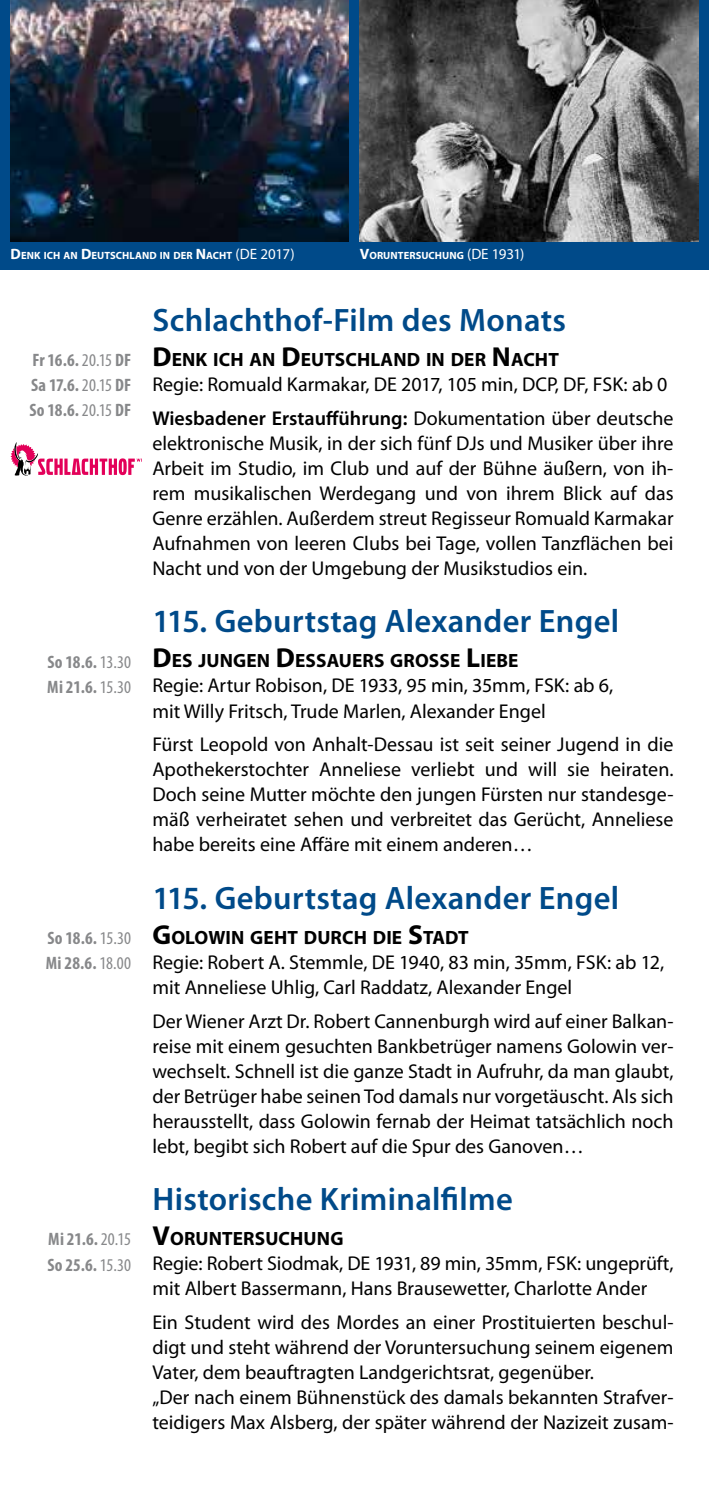
<style>
.page{position:relative;width:709px;height:1489px;background:#fff}
.page>*{position:absolute;margin:0;border:0;box-sizing:border-box;transform-origin:0 0}
.t1{font:600 32.5px "Myriad Pro";letter-spacing:.01em;color:#004a89}
.t2{font:20px/25px "Myriad Pro";color:#000}
.t3{font:700 19.25px "Myriad Pro";letter-spacing:.005em;color:#000}
.t4{font:700 condensed 18px/25px "Myriad Pro";letter-spacing:.01em;color:#87888a}
.t5{font:700 10.5px "Myriad Pro";letter-spacing:.005em;color:#fff}
.s1{font-size:15px}
.s2{font-weight:400;font-size:15px}
.s3{font-weight:400}
.s4{font-size:27.5px}
.s5{font-weight:600}
</style>
<div class="page">
<div style="left:0;top:0;width:709px;height:269px;background:#004a89"></div>
<img style="left:360px;top:0;width:338px;height:241px">
<svg style="left:11px;top:442px;width:131px;height:33px"></svg>
<img style="left:10px;top:0;width:339px;height:241px">
<p class="t5" style="left:11px;top:249px;width:285px"><span class="s1">D</span>ENK ICH AN <span class="s1">D</span>EUTSCHLAND IN DER <span class="s1">N</span>ACHT <span class="s2">(DE 2017)</span></p>
<p class="t5" style="left:360px;top:249px;width:166px"><span class="s1">V</span>ORUNTERSUCHUNG <span class="s2">(DE 1931)</span></p>
<p class="t4" style="left:29px;top:347px;width:103px;text-align:justify">Fr 16.6. <span class="s3">20.15</span> DF Sa 17.6. <span class="s3">20.15</span> DF So 18.6. <span class="s3">20.15</span> DF</p>
<p class="t4" style="left:47px;top:648px;width:85px">So 18.6. <span class="s3">13.30<br></span>Mi 21.6. <span class="s3">15.30</span></p>
<p class="t4" style="left:46px;top:924px;width:87px">So 18.6. <span class="s3">15.30<br></span>Mi 28.6. <span class="s3">18.00</span></p>
<p class="t4" style="left:47px;top:1226px;width:85px">Mi 21.6. <span class="s3">20.15<br></span>So 25.6. <span class="s3">15.30</span></p>
<h1 class="t1" style="left:152px;top:299px;width:415px">Schlachthof-Film des Monats</h1>
<p class="t3" style="left:152px;top:347px;width:408px"><span class="s4">D</span>ENK ICH AN <span class="s4">D</span>EUTSCHLAND IN DER <span class="s4">N</span>ACHT</p>
<p class="t2" style="left:152px;top:367px;width:522px;line-height:33.8px">Regie: Romuald Karmakar, DE 2017, 105 min, DCP, DF, FSK: ab 0<br><span class="s5">Wiesbadener Erstaufführung:</span> Dokumentation über deutsche</p>
<p class="t2" style="left:152px;top:430px;width:522px;text-align:justify">elektronische Musik, in der sich fünf DJs und Musiker über ihre Arbeit im Studio, im Club und auf der Bühne äußern, von ih&shy;rem musikalischen Werdegang und von ihrem Blick auf das Genre erzählen. Außerdem streut Regisseur Romuald Karmakar Aufnahmen von leeren Clubs bei Tage, vollen Tanzflächen bei Nacht und von der Umgebung der Musikstudios ein.</p>
<h1 class="t1" style="left:152px;top:601px;width:468px">115. Geburtstag Alexander Engel</h1>
<p class="t3" style="left:152px;top:648px;width:367px"><span class="s4">D</span>ES JUNGEN <span class="s4">D</span>ESSAUERS GROSSE <span class="s4">L</span>IEBE</p>
<p class="t2" style="left:152px;top:673px;width:462px">Regie: Artur Robison, DE 1933, 95 min, 35mm, FSK: ab 6, mit Willy Fritsch, Trude Marlen, Alexander Engel</p>
<p class="t2" style="left:152px;top:731px;width:522px;text-align:justify">Fürst Leopold von Anhalt-Dessau ist seit seiner Jugend in die Apothekerstochter Anneliese verliebt und will sie heiraten.<br>Doch seine Mutter möchte den jungen Fürsten nur standesge&shy;mäß verheiratet sehen und verbreitet das Gerücht, Anneliese habe bereits eine Affäre mit einem anderen…</p>
<h1 class="t1" style="left:152px;top:877px;width:468px">115. Geburtstag Alexander Engel</h1>
<p class="t3" style="left:152px;top:924px;width:318px"><span class="s4">G</span>OLOWIN GEHT DURCH DIE <span class="s4">S</span>TADT</p>
<p class="t2" style="left:152px;top:949px;width:513px">Regie: Robert A. Stemmle, DE 1940, 83 min, 35mm, FSK: ab 12, mit Anneliese Uhlig, Carl Raddatz, Alexander Engel</p>
<p class="t2" style="left:152px;top:1008px;width:522px;text-align:justify">Der Wiener Arzt Dr. Robert Cannenburgh wird auf einer Balkan&shy;reise mit einem gesuchten Bankbetrüger namens Golowin ver&shy;wechselt. Schnell ist die ganze Stadt in Aufruhr, da man glaubt, der Betrüger habe seinen Tod damals nur vorgetäuscht. Als sich herausstellt, dass Golowin fernab der Heimat tatsächlich noch lebt, begibt sich Robert auf die Spur des Ganoven…</p>
<h1 class="t1" style="left:152px;top:1178px;width:362px">Historische Kriminalfilme</h1>
<p class="t3" style="left:152px;top:1226px;width:192px"><span class="s4">V</span>ORUNTERSUCHUNG</p>
<p class="t2" style="left:152px;top:1250px;width:522px">Regie: Robert Siodmak, DE 1931, 89 min, 35mm, FSK: ungeprüft, mit Albert Bassermann, Hans Brausewetter, Charlotte Ander</p>
<p class="t2" style="left:152px;top:1309px;width:522px">Ein Student wird des Mordes an einer Prostituierten beschul&shy;digt und steht während der Voruntersuchung seinem eigenem Vater, dem beauftragten Landgerichtsrat, gegenüber.<br>„Der nach einem Bühnenstück des damals bekannten Strafver&shy;teidigers Max Alsberg, der später während der Nazizeit zusam-</p>
</div>
